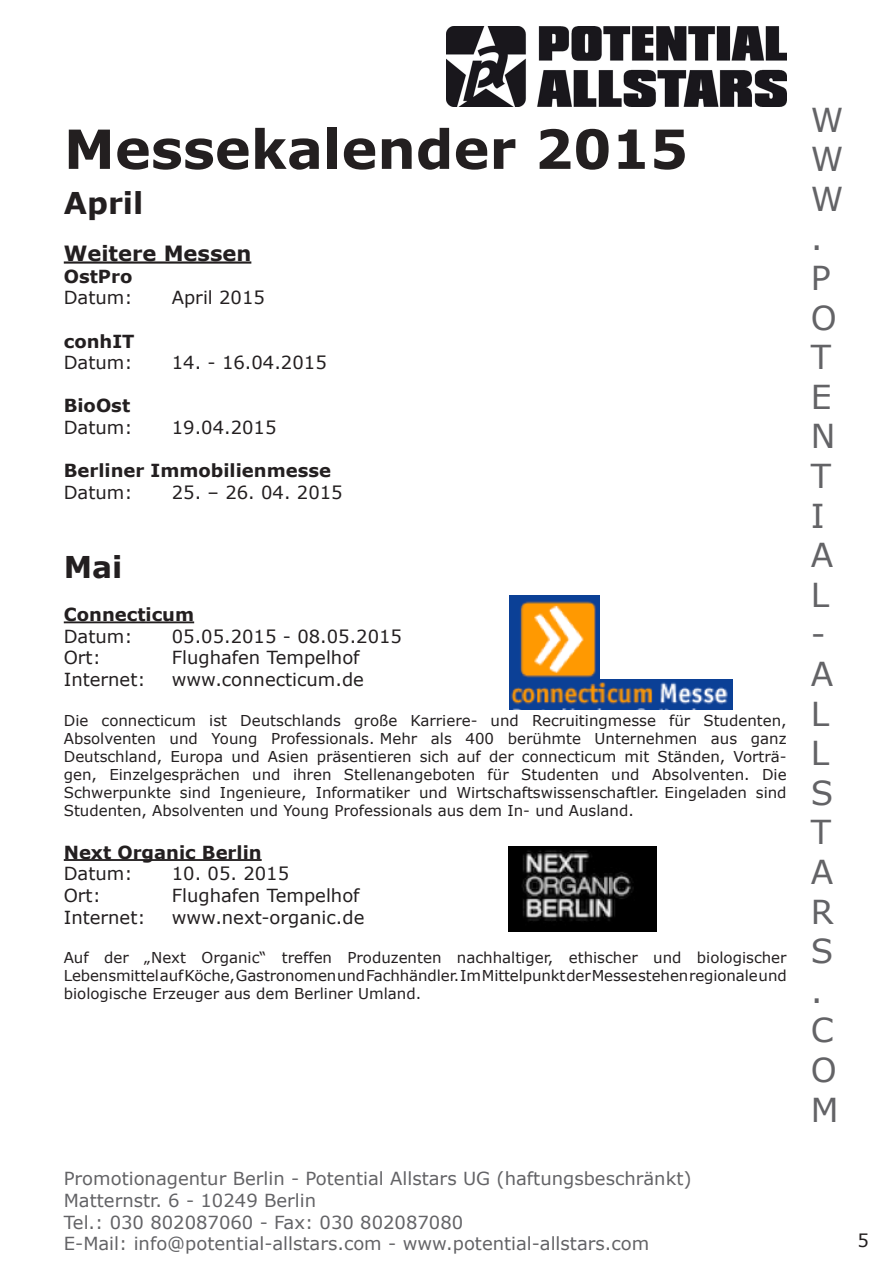
<style>
.page{position:relative;width:893px;height:1263px;background:#fff}
.page>*{position:absolute;margin:0;border:0;box-sizing:border-box;transform-origin:0 0}
.t1{font:700 54px "Verdana";color:#231f20}
.t2{font:33px "Verdana";color:#636366}
.t3{font:700 30px "Verdana";color:#231f20}
.t4{font:700 21px "Verdana";color:#231f20}
.t5{font:18px "Verdana";color:#231f20}
.t6{font:18px "Verdana";color:#636366}
.t7{font:700 18px "Verdana";color:#231f20}
.t8{font:15px/18px "Verdana";color:#231f20;text-align:justify}
</style>
<div class="page">
<img style="left:446px;top:27px;width:341px;height:79px">
<hr style="left:64px;top:261px;width:187px;height:3px;background:#231f20">
<hr style="left:64px;top:621px;width:130px;height:2px;background:#231f20">
<hr style="left:64px;top:859px;width:198px;height:2px;background:#231f20">
<img style="left:509px;top:595px;width:90px;height:84px">
<img style="left:509px;top:846px;width:148px;height:86px">
<img style="left:509px;top:679px;width:223px;height:30px">
<p class="t1" style="left:64px;top:115px;width:626px">Messekalender 2015</p>
<p class="t3" style="left:64px;top:184px;width:81px">April</p>
<p class="t4" style="left:64px;top:240px;width:189px">Weitere Messen</p>
<p class="t7" style="left:64px;top:265px;width:70px">OstPro</p>
<p class="t5" style="left:64px;top:285px;width:70px">Datum:</p>
<p class="t5" style="left:172px;top:285px;width:95px">April 2015</p>
<p class="t7" style="left:64px;top:329px;width:72px">conhIT</p>
<p class="t5" style="left:64px;top:350px;width:70px">Datum:</p>
<p class="t5" style="left:172px;top:350px;width:156px">14. - 16.04.2015</p>
<p class="t7" style="left:64px;top:394px;width:68px">BioOst</p>
<p class="t5" style="left:64px;top:415px;width:70px">Datum:</p>
<p class="t5" style="left:172px;top:415px;width:106px">19.04.2015</p>
<p class="t7" style="left:64px;top:459px;width:269px">Berliner Immobilienmesse</p>
<p class="t5" style="left:64px;top:480px;width:70px">Datum:</p>
<p class="t5" style="left:172px;top:480px;width:172px">25. – 26. 04. 2015</p>
<p class="t3" style="left:64px;top:548px;width:60px">Mai</p>
<p class="t7" style="left:64px;top:603px;width:132px">Connecticum</p>
<p class="t5" style="left:64px;top:624px;width:70px">Datum:</p>
<p class="t5" style="left:172px;top:624px;width:232px">05.05.2015 - 08.05.2015</p>
<p class="t5" style="left:64px;top:645px;width:39px">Ort:</p>
<p class="t5" style="left:172px;top:645px;width:189px">Flughafen Tempelhof</p>
<p class="t5" style="left:64px;top:667px;width:83px">Internet:</p>
<p class="t5" style="left:172px;top:667px;width:194px">www.connecticum.de</p>
<p class="t8" style="left:64px;top:711px;width:724px">Die connecticum ist Deutschlands große Karriere- und Recruitingmesse für Studenten, Absolventen und Young Professionals. Mehr als 400 berühmte Unternehmen aus ganz Deutschland, Europa und Asien präsentieren sich auf der connecticum mit Ständen, Vorträ&shy;gen, Einzelgesprächen und ihren Stellenangeboten für Studenten und Absolventen. Die Schwerpunkte sind Ingenieure, Informatiker und Wirtschaftswissenschaftler. Eingeladen sind Studenten, Absolventen und Young Professionals aus dem In- und Ausland.</p>
<p class="t7" style="left:64px;top:841px;width:199px">Next Organic Berlin</p>
<p class="t5" style="left:64px;top:861px;width:70px">Datum:</p>
<p class="t5" style="left:172px;top:861px;width:119px">10. 05. 2015</p>
<p class="t5" style="left:64px;top:883px;width:39px">Ort:</p>
<p class="t5" style="left:172px;top:883px;width:189px">Flughafen Tempelhof</p>
<p class="t5" style="left:64px;top:905px;width:83px">Internet:</p>
<p class="t5" style="left:172px;top:905px;width:194px">www.next-organic.de</p>
<p class="t8" style="left:64px;top:948px;width:724px">Auf der „Next Organic“ treffen Produzenten nachhaltiger, ethischer und biologischer Lebensmittel auf Köche, Gastronomen und Fachhändler. Im Mittelpunkt der Messe stehen regionale und biologische Erzeuger aus dem Berliner Umland.</p>
<p class="t6" style="left:64px;top:1166px;width:629px">Promotionagentur Berlin - Potential Allstars UG (haftungsbeschränkt)</p>
<p class="t6" style="left:64px;top:1188px;width:254px">Matternstr. 6 - 10249 Berlin</p>
<p class="t6" style="left:64px;top:1209px;width:401px">Tel.: 030 802087060 - Fax: 030 802087080</p>
<p class="t6" style="left:64px;top:1231px;width:587px">E-Mail: info@potential-allstars.com - www.potential-allstars.com</p>
<p class="t2" style="left:811px;top:97px;width:34px">W</p>
<p class="t2" style="left:811px;top:136px;width:34px">W</p>
<p class="t2" style="left:811px;top:176px;width:34px">W</p>
<p class="t2" style="left:811px;top:216px;width:14px">.</p>
<p class="t2" style="left:811px;top:255px;width:21px">P</p>
<p class="t2" style="left:811px;top:295px;width:27px">O</p>
<p class="t2" style="left:811px;top:334px;width:22px">T</p>
<p class="t2" style="left:811px;top:374px;width:22px">E</p>
<p class="t2" style="left:811px;top:414px;width:26px">N</p>
<p class="t2" style="left:811px;top:453px;width:22px">T</p>
<p class="t2" style="left:811px;top:493px;width:15px">I</p>
<p class="t2" style="left:811px;top:532px;width:24px">A</p>
<p class="t2" style="left:811px;top:572px;width:20px">L</p>
<p class="t2" style="left:811px;top:612px;width:16px">-</p>
<p class="t2" style="left:811px;top:651px;width:24px">A</p>
<p class="t2" style="left:811px;top:691px;width:20px">L</p>
<p class="t2" style="left:811px;top:730px;width:20px">L</p>
<p class="t2" style="left:811px;top:770px;width:24px">S</p>
<p class="t2" style="left:811px;top:810px;width:22px">T</p>
<p class="t2" style="left:811px;top:849px;width:24px">A</p>
<p class="t2" style="left:811px;top:889px;width:24px">R</p>
<p class="t2" style="left:811px;top:928px;width:24px">S</p>
<p class="t2" style="left:811px;top:968px;width:14px">.</p>
<p class="t2" style="left:811px;top:1008px;width:25px">C</p>
<p class="t2" style="left:811px;top:1047px;width:27px">O</p>
<p class="t2" style="left:811px;top:1087px;width:29px">M</p>
<p class="t5" style="left:857px;top:1228px;width:13px">5</p>
</div>
